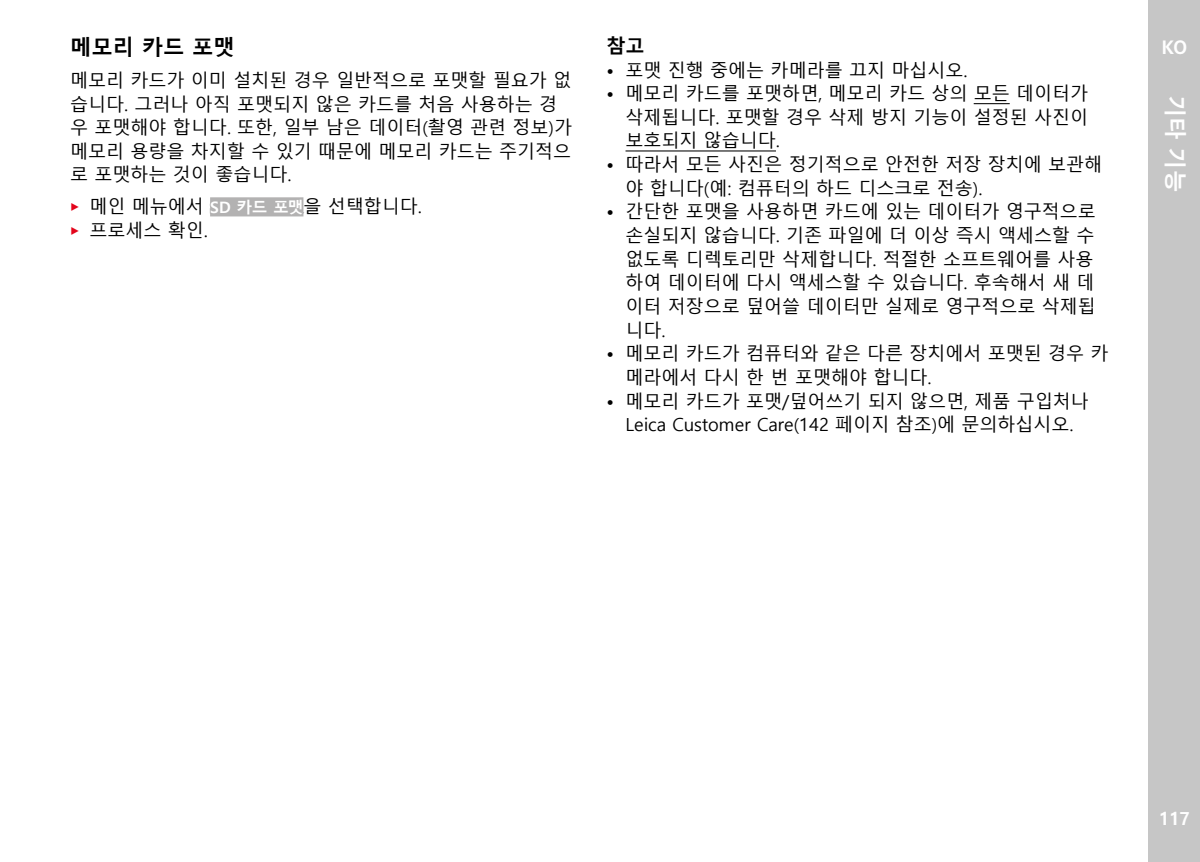
<style>
.page{position:relative;width:1200px;height:862px;background:#fff}
.page>*{position:absolute;margin:0;border:0;box-sizing:border-box;transform-origin:0 0}
.t1{font:700 22.5px "Malgun Gothic";color:#fff}
.Heading____Heading_0{font:700 21.38px "Malgun Gothic";color:#000}
.t2{font:700 20.25px "Corporate S";color:#fff}
.Heading____Note_Head{font:700 19.12px "Malgun Gothic";color:#000}
.Text____Body_Text{font:18px/23.6px "Malgun Gothic";color:#000}
.t3{font:700 18px "Malgun Gothic";color:#fff}
.s1{font-family:"Corporate S";font-weight:300;color:#e3051b}
.s2{font-weight:700;font-size:15.75px;color:#b3b2b2}
</style>
<div class="page">
<div style="left:1148px;top:0;width:51px;height:861px;background:#c6c6c6"></div>
<div style="left:210px;top:197px;width:93px;height:19px;background:#b3b2b2"></div>
<hr style="left:973px;top:103px;width:36px;height:1px;background:#000">
<hr style="left:625px;top:150px;width:150px;height:1px;background:#000">
<p class="Heading____Heading_0" style="left:70px;top:34px;width:166px">메모리 카드 포맷</p>
<p class="Text____Body_Text" style="left:70px;top:69px;width:503px">메모리 카드가 이미 설치된 경우 일반적으로 포맷할 필요가 없 습니다. 그러나 아직 포맷되지 않은 카드를 처음 사용하는 경 우 포맷해야 합니다. 또한, 일부 남은 데이터(촬영 관련 정보)가 메모리 용량을 차지할 수 있기 때문에 메모리 카드는 주기적으 로 포맷하는 것이 좋습니다.</p>
<p class="Text____Body_Text" style="left:70px;top:195px;width:353px"><span class="s1">▸</span> 메인 메뉴에서 <span class="s2">SD 카드 포맷</span>을 선택합니다.</p>
<p class="Text____Body_Text" style="left:70px;top:219px;width:139px"><span class="s1">▸</span> 프로세스 확인.</p>
<p class="Heading____Note_Head" style="left:606px;top:35px;width:40px">참고</p>
<p class="Text____Body_Text" style="left:606px;top:58px;width:362px">• 포맷 진행 중에는 카메라를 끄지 마십시오.</p>
<p class="Text____Body_Text" style="left:625px;top:82px;width:464px;text-align:justify;text-indent:-19px">• 메모리 카드를 포맷하면, 메모리 카드 상의 모든 데이터가 삭제됩니다. 포맷할 경우 삭제 방지 기능이 설정된 사진이 보호되지 않습니다.</p>
<p class="Text____Body_Text" style="left:625px;top:153px;width:478px;text-indent:-19px">• 따라서 모든 사진은 정기적으로 안전한 저장 장치에 보관해 야 합니다(예: 컴퓨터의 하드 디스크로 전송).</p>
<p class="Text____Body_Text" style="left:625px;top:200px;width:472px;text-indent:-19px">• 간단한 포맷을 사용하면 카드에 있는 데이터가 영구적으로 손실되지 않습니다. 기존 파일에 더 이상 즉시 액세스할 수 없도록 디렉토리만 삭제합니다. 적절한 소프트웨어를 사용 하여 데이터에 다시 액세스할 수 있습니다. 후속해서 새 데 이터 저장으로 덮어쓸 데이터만 실제로 영구적으로 삭제됩 니다.</p>
<p class="Text____Body_Text" style="left:625px;top:342px;width:484px;text-indent:-19px">• 메모리 카드가 컴퓨터와 같은 다른 장치에서 포맷된 경우 카 메라에서 다시 한 번 포맷해야 합니다.</p>
<p class="Text____Body_Text" style="left:606px;top:389px;width:484px;text-align:center">• 메모리 카드가 포맷/덮어쓰기 되지 않으면, 제품 구입처나<br>Leica Customer Care(142 페이지 참조)에 문의하십시오.</p>
<p class="t2" style="left:1161px;top:32px;width:27px">KO</p>
<p class="t1" style="left:1187px;top:94px;width:99px;rotate:90deg">기타 기능</p>
<p class="t3" style="left:1158px;top:806px;width:33px">117</p>
</div>
